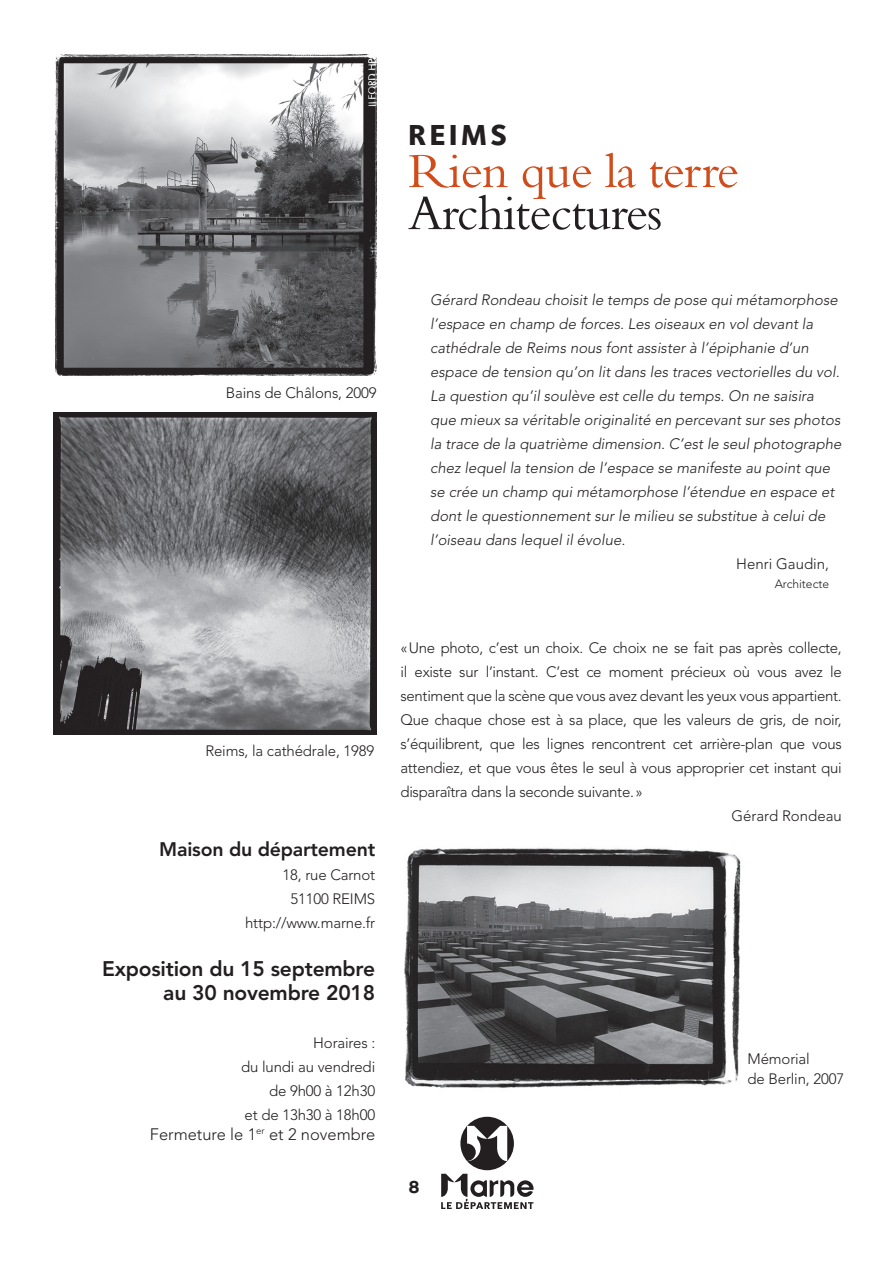
<style>
.page{position:relative;width:893px;height:1263px;background:#fff}
.page>*{position:absolute;margin:0;border:0;box-sizing:border-box;transform-origin:0 0}
.t1{font:51px "Bembo";letter-spacing:-.02em;color:#d04d1b}
.t2{font:51px "Bembo";letter-spacing:-.02em;color:#231f20}
.t3{font:800 30px "Foundry Sterling";letter-spacing:.1em;color:#231f20}
.t4{font:800 21px/24px "Avenir";letter-spacing:-.01em;color:#231f20;text-align:right}
.t5{font:800 19.5px "Avenir";letter-spacing:-.01em;color:#231f20}
.t6{font:800 18px "Foundry Sterling";color:#231f20}
.t7{font:300 16.5px "Avenir";color:#231f20}
.t8{font:300 15px/24px "Avenir";letter-spacing:-.02em;color:#231f20;text-align:right}
.t9{font:italic 300 15px/24px "Avenir";color:#231f20}
.t10{font:300 15px "Avenir";color:#231f20}
.t11{font:300 12px "Avenir";color:#231f20}
</style>
<div class="page">
<svg style="left:441px;top:1117px;width:93px;height:92px"></svg>
<img style="left:53px;top:412px;width:323px;height:323px">
<img style="left:55px;top:54px;width:322px;height:322px">
<img style="left:404px;top:847px;width:337px;height:241px">
<h2 class="t3" style="left:408px;top:114px;width:101px">REIMS</h2>
<h1 class="t1" style="left:408px;top:141px;width:332px">Rien que la terre</h1>
<h1 class="t2" style="left:408px;top:183px;width:256px">Architectures</h1>
<p class="t8" style="left:226px;top:380px;width:152px">Bains de Châlons, 2009</p>
<p class="t8" style="left:205px;top:739px;width:170px">Reims, la cathédrale, 1989</p>
<h3 class="t5" style="left:159px;top:837px;width:218px">Maison du département</h3>
<p class="t8" style="left:245px;top:863px;width:132px">18, rue Carnot<br>51100 REIMS http://www.marne.fr</p>
<h3 class="t4" style="left:102px;top:956px;width:275px">Exposition du 15 septembre au 30 novembre 2018</h3>
<p class="t8" style="left:241px;top:1031px;width:136px">Horaires :<br>du lundi au vendredi de 9h00 à 12h30<br>et de 13h30 à 18h00</p>
<p class="t7" style="left:150px;top:1124px;width:227px">Fermeture le 1<sup>er</sup> et 2 novembre</p>
<p class="t9" style="left:430px;top:288px;width:413px">Gérard Rondeau choisit le temps de pose qui métamorphose l’espace en champ de forces. Les oiseaux en vol devant la cathédrale de Reims nous font assister à l’épiphanie d’un espace de tension qu’on lit dans les traces vectorielles du vol.<br>La question qu’il soulève est celle du temps. On ne saisira que mieux sa véritable originalité en percevant sur ses photos la trace de la quatrième dimension. C’est le seul photographe chez lequel la tension de l’espace se manifeste au point que se crée un champ qui métamorphose l’étendue en espace et dont le questionnement sur le milieu se substitue à celui de l’oiseau dans lequel il évolue.</p>
<p class="t10" style="left:736px;top:555px;width:94px">Henri Gaudin,</p>
<p class="t11" style="left:775px;top:577px;width:56px">Architecte</p>
<p class="t8" style="left:400px;top:636px;width:443px">«Une photo, c’est un choix. Ce choix ne se fait pas après collecte,</p>
<p class="t8" style="left:400px;top:660px;width:443px">il existe sur l’instant. C’est ce moment précieux où vous avez le</p>
<p class="t8" style="left:400px;top:684px;width:443px">sentiment que la scène que vous avez devant les yeux vous appartient.</p>
<p class="t8" style="left:400px;top:708px;width:443px">Que chaque chose est à sa place, que les valeurs de gris, de noir,</p>
<p class="t8" style="left:400px;top:732px;width:443px">s’équilibrent, que les lignes rencontrent cet arrière-plan que vous</p>
<p class="t8" style="left:400px;top:756px;width:443px">attendiez, et que vous êtes le seul à vous approprier cet instant qui</p>
<p class="t8" style="left:400px;top:780px;width:244px">disparaîtra dans la seconde suivante.»</p>
<p class="t10" style="left:731px;top:807px;width:112px">Gérard Rondeau</p>
<p class="t6" style="left:408px;top:1174px;width:13px">8</p>
<p class="t8" style="left:748px;top:1049px;width:98px;line-height:19.5px;text-align:left">Mémorial<br>de Berlin, 2007</p>
</div>
